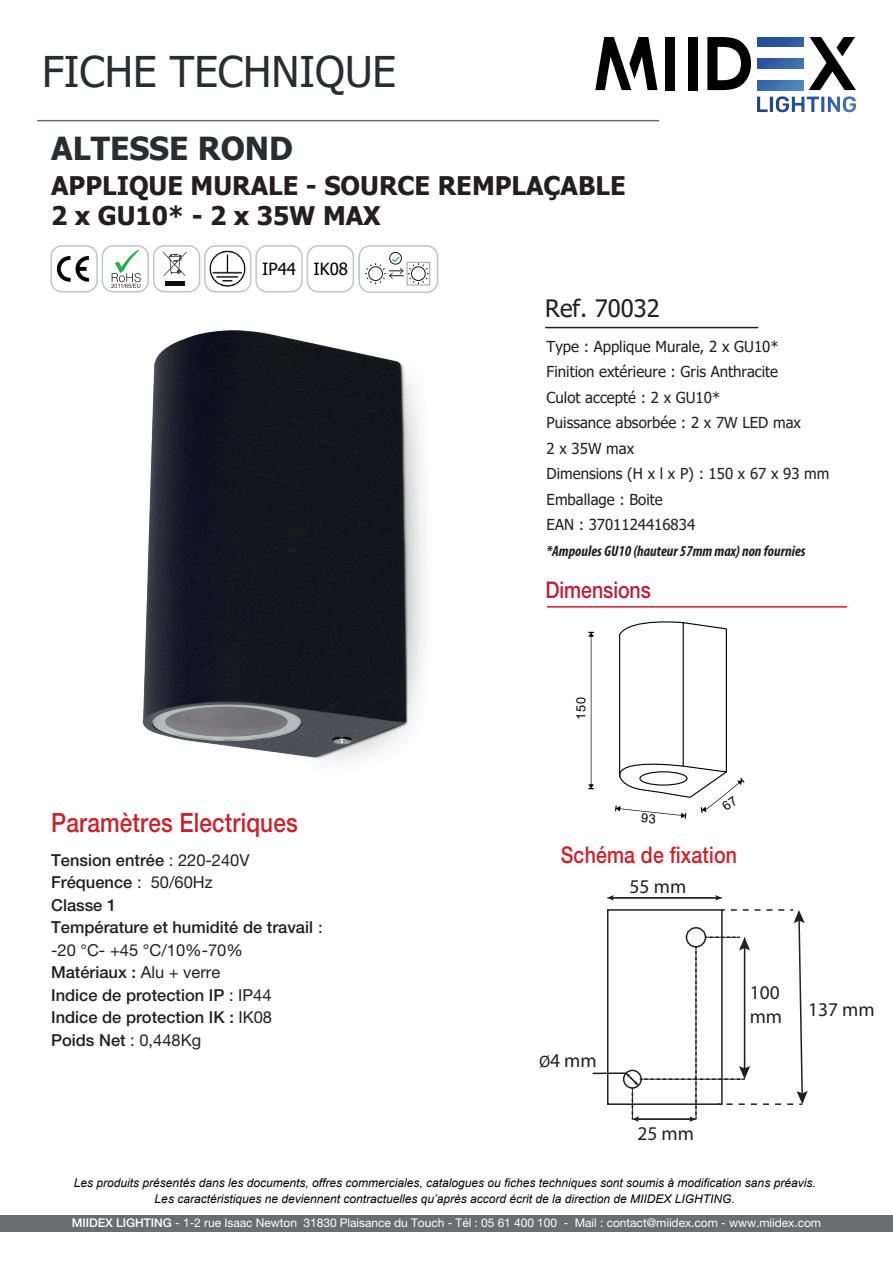
<style>
.page{position:relative;width:893px;height:1263px;background:#fff}
.page>*{position:absolute;margin:0;border:0;box-sizing:border-box;transform-origin:0 0}
.t1{font:42.3px "Tahoma";color:#292d2f}
.t2{font:700 31.65px "Tahoma";color:#292d2f}
.t3{font:500 26.55px "Helvetica Neue LT Std";letter-spacing:.01em;color:#cb212b;scale:.85 1}
.t4{font:700 25.65px/30.6px "Tahoma";color:#231f20}
.t5{font:24px "Tahoma";color:#231f20}
.t6{font:500 22.95px "Helvetica Neue LT Std";letter-spacing:.01em;color:#cb212b;scale:.85 1}
.t7{font:500 22.95px "Helvetica Neue LT Std";color:#bc1e3b;scale:.85 1}
.t8{font:19.5px/23.4px "Myriad Pro";color:#231f20}
.t9{font:16.8px "Tahoma";color:#000}
.t10{font:500 16.5px/22.5px "Helvetica Neue LT Std";color:#231f20}
.t11{font:15.15px/25.5px "Tahoma";color:#231f20}
.t12{font:italic 700 condensed 15.15px "Myriad Pro";color:#231f20}
.t13{font:12.75px "Arial";color:#000001}
.t14{font:italic 12px/15.9px "Arial";color:#000001;text-align:center}
.t15{font:12px "Helvetica Neue LT Std";letter-spacing:-.005em;color:#fff}
.s1{font-weight:400}
.s2{font-family:"Tahoma";font-weight:400;font-size:15.15px}
.s3{font-family:"Tahoma";font-size:15.15px}
.s4{font-weight:500}
</style>
<div class="page">
<div style="left:0;top:1215px;width:893px;height:16px;background:#6c6d70"></div>
<hr style="left:545px;top:327px;width:213px;height:1px;background:#231f20">
<div style="left:102px;top:245px;width:47px;height:47px;border:1px solid #c1c4c7;border-radius:11px"></div>
<div style="left:50px;top:245px;width:48px;height:47px;border:1px solid #c1c4c7;border-radius:11px"></div>
<div style="left:153px;top:245px;width:47px;height:47px;border:1px solid #c1c4c7;border-radius:11px"></div>
<svg style="left:57px;top:256px;width:32px;height:26px"></svg>
<svg style="left:163px;top:252px;width:24px;height:24px"></svg>
<div style="left:165px;top:281px;width:19px;height:5px;background:#0f0c12"></div>
<div style="left:255px;top:245px;width:48px;height:47px;border:1px solid #c1c4c7;border-radius:11px"></div>
<div style="left:204px;top:245px;width:47px;height:47px;border:1px solid #c1c4c7;border-radius:11px"></div>
<div style="left:307px;top:245px;width:47px;height:47px;border:1px solid #c1c4c7;border-radius:11px"></div>
<img style="left:208px;top:248px;width:39px;height:39px">
<svg style="left:111px;top:250px;width:30px;height:38px"></svg>
<img style="left:142px;top:330px;width:282px;height:431px">
<div style="left:607px;top:909px;width:116px;height:196px;background:#fff;border:2px solid #231f20"></div>
<div style="left:623px;top:1070px;width:19px;height:19px;border:2px solid #231f20;border-radius:50%"></div>
<hr style="left:593px;top:1072px;width:33px;height:2px;background:#231f20">
<hr style="left:37px;top:120px;width:622px;height:1px;background:#6c6d70">
<svg style="left:809px;top:37px;width:47px;height:53px"></svg>
<svg style="left:707px;top:37px;width:44px;height:53px"></svg>
<div style="left:688px;top:37px;width:10px;height:53px;background:#000001"></div>
<div style="left:665px;top:37px;width:10px;height:53px;background:#000001"></div>
<svg style="left:757px;top:96px;width:99px;height:16px"></svg>
<svg style="left:595px;top:37px;width:62px;height:53px"></svg>
<svg style="left:757px;top:37px;width:46px;height:9px"></svg>
<svg style="left:757px;top:59px;width:46px;height:9px"></svg>
<svg style="left:757px;top:81px;width:46px;height:9px"></svg>
<hr style="left:547px;top:606px;width:300px;height:2px;background:#d01f26">
<svg style="left:588px;top:632px;width:6px;height:157px"></svg>
<hr style="left:612px;top:897px;width:105px;height:1px;background:#231f20">
<svg style="left:607px;top:895px;width:7px;height:6px"></svg>
<svg style="left:715px;top:895px;width:7px;height:6px"></svg>
<svg style="left:626px;top:909px;width:182px;height:213px"></svg>
<div style="left:358px;top:245px;width:80px;height:48px;border:2px solid #c1c4c7;border-radius:11px"></div>
<div style="left:389px;top:252px;width:13px;height:13px;border:1px solid #18151a;border-radius:50%"></div>
<div style="left:407px;top:262px;width:23px;height:23px;border:1px solid #9aa0a3"></div>
<svg style="left:365px;top:256px;width:64px;height:29px"></svg>
<svg style="left:615px;top:621px;width:130px;height:198px"></svg>
<h1 class="t1" style="left:42px;top:43px;width:356px">FICHE TECHNIQUE</h1>
<h2 class="t2" style="left:51px;top:126px;width:243px">ALTESSE ROND</h2>
<h3 class="t4" style="left:51px;top:171px;width:576px">APPLIQUE MURALE - SOURCE REMPLAÇABLE<br>2 x GU10* - 2 x 35W MAX</h3>
<h3 class="t9" style="left:262px;top:257px;width:87px">IP44 IK08</h3>
<h3 class="t3" style="left:51px;top:807px;width:292px">Paramètres Electriques</h3>
<h3 class="t10" style="left:51px;top:848px;width:273px">Tension entrée <span class="s1">: 220-240V<br></span>Fréquence <span class="s1">: 50/60Hz<br></span>Classe 1<br>Température et humidité de travail <span class="s2">: </span><span class="s1">-20 °C- +45 °C/10%-70%<br></span>Matériaux : <span class="s1">Alu + verre<br></span>Indice de protection IP <span class="s1">: IP44<br></span>Indice de protection IK : <span class="s1">IK08<br></span>Poids Net <span class="s1">: 0,448Kg</span></h3>
<h3 class="t5" style="left:545px;top:293px;width:116px">Ref. 70032</h3>
<p class="t11" style="left:547px;top:334px;width:284px">Type : Applique Murale, 2 x GU10*<br>Finition extérieure : Gris Anthracite<br>Culot accepté : 2 x GU10*<br>Puissance absorbée : 2 x 7W LED max<br>2 x 35W max<br>Dimensions (H x l x P) : 150 x 67 x 93 mm<br>Emballage : Boite<br>EAN : 3701124416834</p>
<p class="t12" style="left:547px;top:541px;width:260px">*Ampoules GU10 (hauteur 57mm max) non fournies</p>
<h3 class="t7" style="left:545px;top:576px;width:126px">Dimensions</h3>
<p class="t13" style="left:572px;top:720px;width:24px;rotate:-90deg">150</p>
<h3 class="t6" style="left:561px;top:841px;width:209px">Schéma de fixation</h3>
<h3 class="t8" style="left:630px;top:874px;width:58px">55 mm</h3>
<h3 class="t8" style="left:540px;top:1048px;width:59px"><span class="s3">Ø</span>4 mm</h3>
<h3 class="t8" style="left:637px;top:1121px;width:58px">25 mm</h3>
<h3 class="t8" style="left:750px;top:980px;width:34px">100 mm</h3>
<h3 class="t8" style="left:808px;top:997px;width:68px">137 mm</h3>
<p class="t14" style="left:74px;top:1175px;width:743px">Les produits présentés dans les documents, offres commerciales, catalogues ou fiches techniques sont soumis à modification sans préavis.<br>Les caractéristiques ne deviennent contractuelles qu’après accord écrit de la direction de MIIDEX LIGHTING.</p>
<p class="t15" style="left:72px;top:1216px;width:751px"><span class="s4">MIIDEX LIGHTING</span> - 1-2 rue Isaac Newton 31830 Plaisance du Touch - Tél : 05 61 400 100 - Mail : contact@miidex.com - www.miidex.com</p>
</div>
